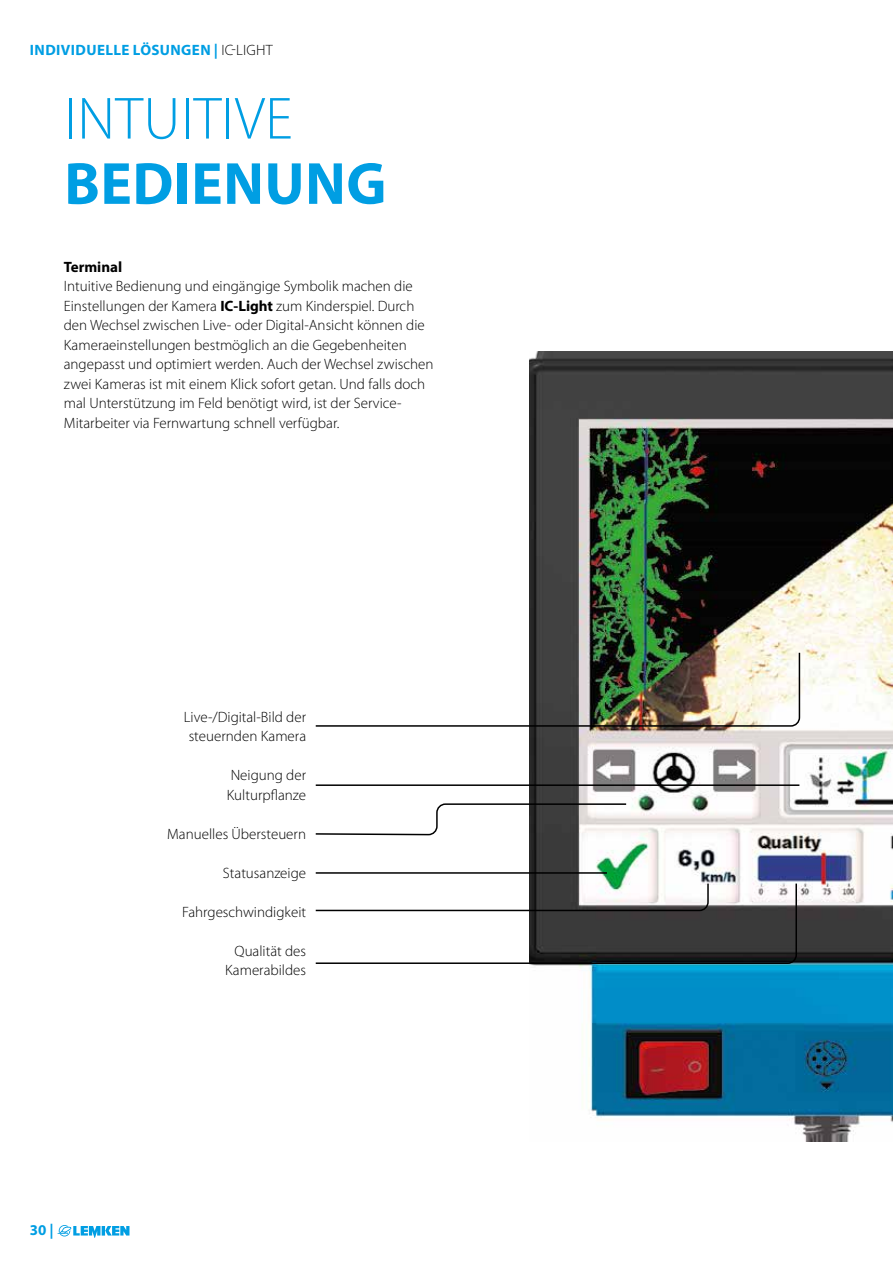
<style>
.page{position:relative;width:893px;height:1263px;background:#fff}
.page>*{position:absolute;margin:0;border:0;box-sizing:border-box;transform-origin:0 0}
.t1{font:300 60px "Myriad Pro";letter-spacing:.01em;color:#009ee3}
.t2{font:700 60px "Myriad Pro";letter-spacing:.01em;color:#009ee3}
.t3{font:300 15px/19.5px "Myriad Pro";color:#000}
.t4{font:700 15px "Myriad Pro";letter-spacing:.025em;color:#009ee3}
.t5{font:700 15px "Myriad Pro";color:#000}
.s1{font-weight:300;color:#000}
.s2{font-weight:700}
</style>
<div class="page">
<img style="left:529px;top:351px;width:364px;height:791px">
<svg style="left:315px;top:803px;width:313px;height:32px"></svg>
<hr style="left:316px;top:784px;width:483px;height:2px;background:#000">
<img style="left:315px;top:651px;width:486px;height:76px">
<hr style="left:316px;top:872px;width:291px;height:2px;background:#000">
<svg style="left:315px;top:882px;width:483px;height:83px"></svg>
<svg style="left:57px;top:1225px;width:72px;height:13px"></svg>
<p class="t4" style="left:30px;top:40px;width:245px">INDIVIDUELLE LÖSUNGEN | <span class="s1">IC-LIGHT</span></p>
<h1 class="t1" style="left:64px;top:82px;width:230px">INTUITIVE</h1>
<h1 class="t2" style="left:64px;top:144px;width:324px">BEDIENUNG</h1>
<p class="t5" style="left:64px;top:257px;width:60px">Terminal</p>
<p class="t3" style="left:64px;top:276px;width:371px">Intuitive Bedienung und eingängige Symbolik machen die Einstellungen der Kamera <span class="s2">IC-Light</span> zum Kinderspiel. Durch den Wechsel zwischen Live- oder Digital-Ansicht können die Kameraeinstellungen bestmöglich an die Gegebenheiten angepasst und optimiert werden. Auch der Wechsel zwischen zwei Kameras ist mit einem Klick sofort getan. Und falls doch mal Unterstützung im Feld benötigt wird, ist der Service-Mitarbeiter via Fernwartung schnell verfügbar.</p>
<p class="t4" style="left:30px;top:1220px;width:25px">30 |</p>
<p class="t3" style="left:184px;top:707px;width:124px;text-align:center">Live-/Digital-Bild der steuernden Kamera</p>
<p class="t3" style="left:227px;top:765px;width:81px">Neigung der<br>Kulturpflanze</p>
<p class="t3" style="left:167px;top:824px;width:140px">Manuelles Übersteuern</p>
<p class="t3" style="left:223px;top:863px;width:85px">Statusanzeige</p>
<p class="t3" style="left:182px;top:902px;width:125px">Fahrgeschwindigkeit</p>
<p class="t3" style="left:225px;top:941px;width:83px;text-align:right">Qualität des<br>Kamerabildes</p>
</div>
